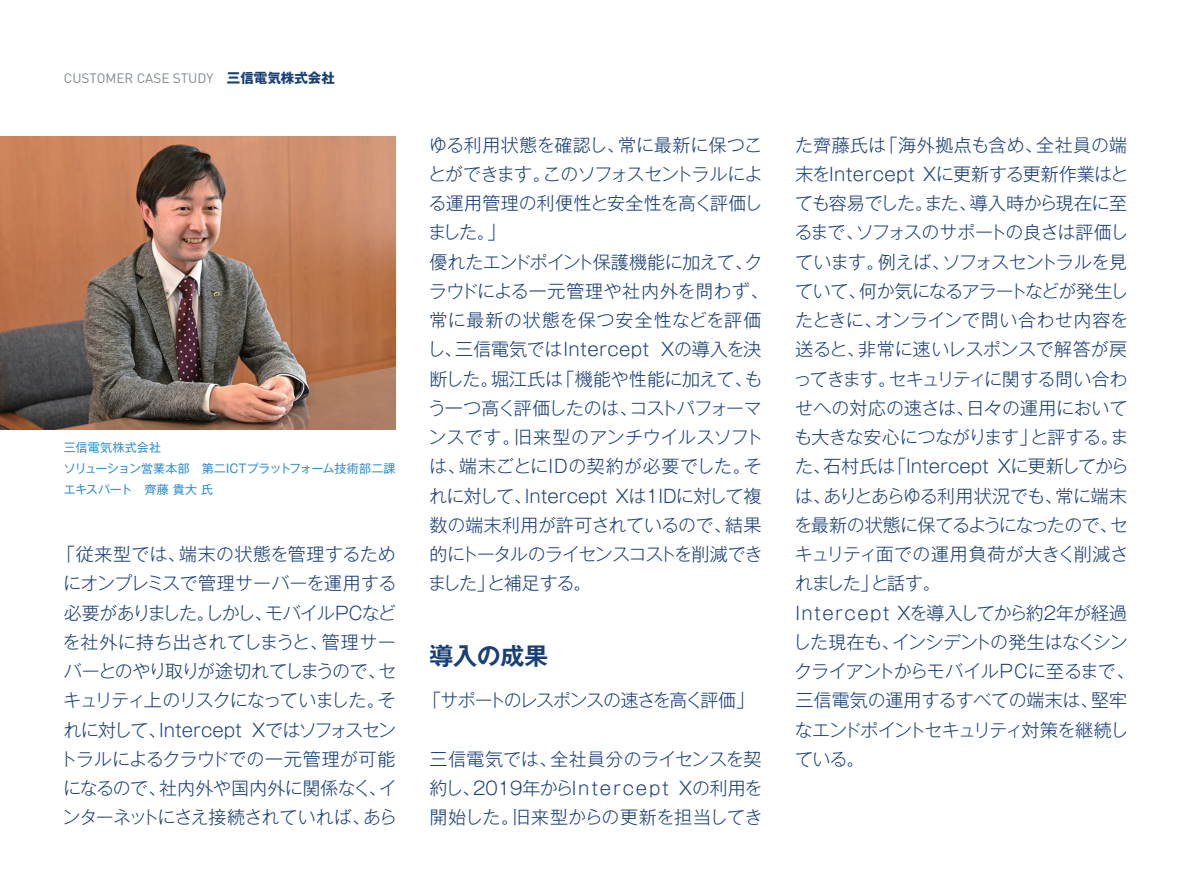
<style>
.page{position:relative;width:1191px;height:893px;background:#fff}
.page>*{position:absolute;margin:0;border:0;box-sizing:border-box;transform-origin:0 0}
.t1{font:700 24px "Gothic MB101 Pro De";letter-spacing:-.015em;color:#193f77}
.t2{font:300 18px/29.2px "Gothic MB101 Pro";letter-spacing:-.02em;color:#193f77;text-align:justify}
.t3{font:300 18px "Gothic MB101 Pro";letter-spacing:-.065em;color:#193f77}
.t4{font:13.5px "DIN";color:#81898e}
.t5{font:12px/21px "Gothic MB101 Pro";letter-spacing:.005em;color:#308ecd}
.s1{font-family:"Gothic MB101 Pro";font-weight:700;color:#193f77}
</style>
<div class="page">
<img style="left:0;top:136px;width:395px;height:293px">
<p class="t4" style="left:64px;top:70px;width:273px">CUSTOMER CASE STUDY <span class="s1">三信電気株式会社</span></p>
<p class="t5" style="left:64px;top:435px;width:333px">三信電気株式会社<br>ソリューション営業本部　第二ICTプラットフォーム技術部二課エキスパート　齊藤 貴大 氏</p>
<p class="t2" style="left:57px;top:537px;width:341px">「従来型では、端末の状態を管理するためにオンプレミスで管理サーバーを運用する必要がありました。しかし、モバイルPCなどを社外に持ち出されてしまうと、管理サーバーとのやり取りが途切れてしまうので、セキュリティ上のリスクになっていました。それに対して、Intercept Xではソフォスセントラルによるクラウドでの一元管理が可能になるので、社内外や国内外に関係なく、インターネットにさえ接続されていれば、あら</p>
<p class="t2" style="left:427px;top:128px;width:343px;text-align:left">ゆる利用状態を確認し、常に最新に保つことができます。このソフォスセントラルによる運用管理の利便性と安全性を高く評価しました。」<br>優れたエンドポイント保護機能に加えて、クラウドによる一元管理や社内外を問わず、常に最新の状態を保つ安全性などを評価し、三信電気ではIntercept Xの導入を決断した。堀江氏は「機能や性能に加えて、もう一つ高く評価したのは、コストパフォーマンスです。旧来型のアンチウイルスソフトは、端末ごとにIDの契約が必要でした。それに対して、Intercept Xは1IDに対して複数の端末利用が許可されているので、結果的にトータルのライセンスコストを削減できました」と補足する。</p>
<h1 class="t1" style="left:429px;top:636px;width:120px">導入の成果</h1>
<p class="t3" style="left:423px;top:685px;width:332px">「サポートのレスポンスの速さを高く評価」</p>
<p class="t2" style="left:429px;top:742px;width:334px">三信電気では、全社員分のライセンスを契約し、2019年からIntercept Xの利用を開始した。旧来型からの更新を担当してき</p>
<p class="t2" style="left:793px;top:128px;width:343px;text-align:left">た齊藤氏は「海外拠点も含め、全社員の端末をIntercept Xに更新する更新作業はとても容易でした。また、導入時から現在に至るまで、ソフォスのサポートの良さは評価しています。例えば、ソフォスセントラルを見ていて、何か気になるアラートなどが発生したときに、オンラインで問い合わせ内容を送ると、非常に速いレスポンスで解答が戻ってきます。セキュリティに関する問い合わせへの対応の速さは、日々の運用においても大きな安心につながります」と評する。また、石村氏は「Intercept Xに更新してからは、ありとあらゆる利用状況でも、常に端末を最新の状態に保てるようになったので、セキュリティ面での運用負荷が大きく削減されました」と話す。<br>Intercept Xを導入してから約2年が経過した現在も、インシデントの発生はなくシンクライアントからモバイルPCに至るまで、三信電気の運用するすべての端末は、堅牢なエンドポイントセキュリティ対策を継続している。</p>
</div>
